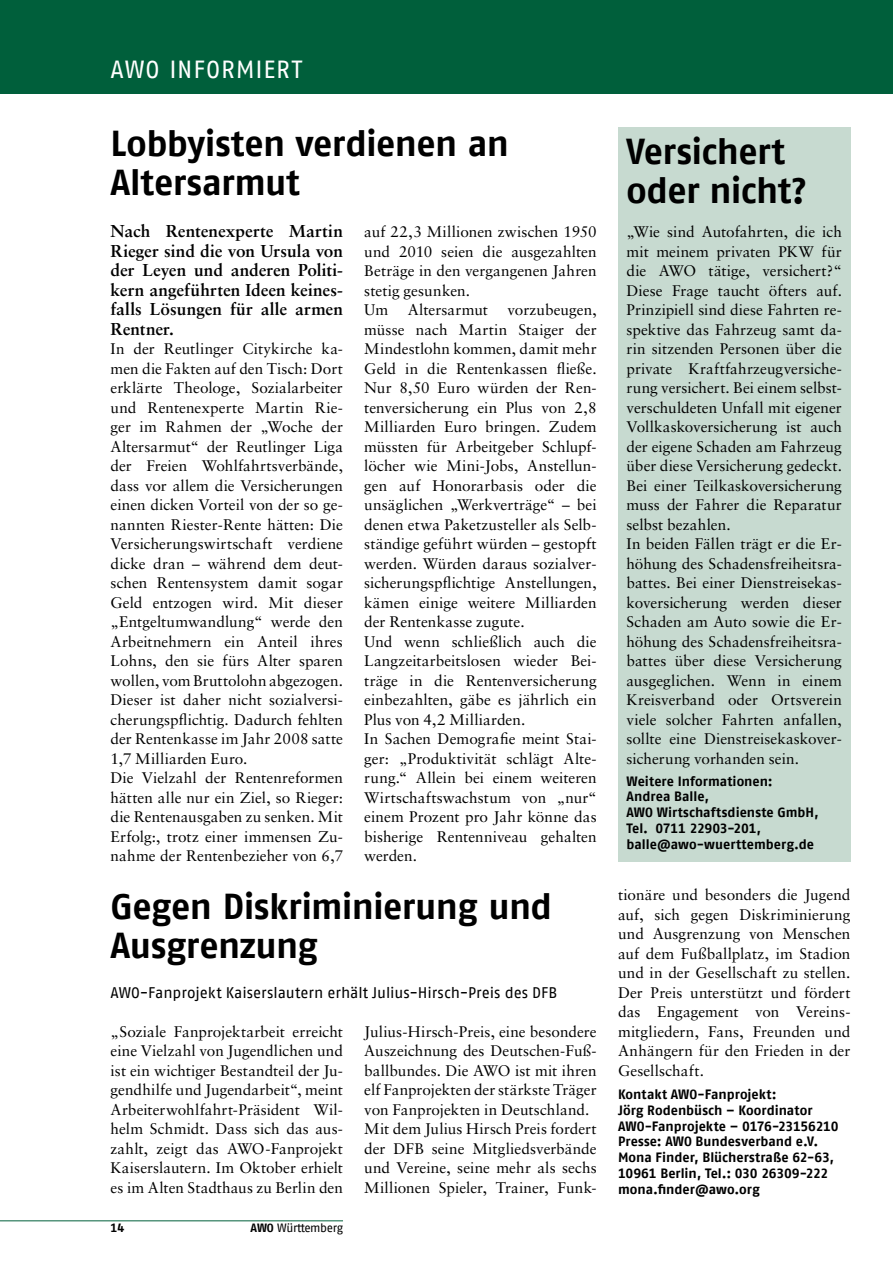
<style>
.page{position:relative;width:893px;height:1263px;background:#fff}
.page>*{position:absolute;margin:0;border:0;box-sizing:border-box;transform-origin:0 0}
.t1{font:700 36px/39px "AWO Fago Office";letter-spacing:-.015em;color:#000}
.t2{font:24.75px "AWO Fago Office";letter-spacing:.04em;color:#fff}
.t3{font:700 17.25px/19.5px "Sabon";letter-spacing:.01em;color:#000;text-align:justify}
.t4{font:15.3px/19.5px "Sabon";color:#000}
.t5{font:15.3px "AWO Fago Office";letter-spacing:-.005em;color:#000}
.t6{font:700 13.5px/15.8px "AWO Fago Office";color:#000}
.t7{font:12px "AWO Fago Office";color:#000}
.t8{font:700 12px "AWO Fago Office";color:#000}
.s1{font-weight:700}
</style>
<div class="page">
<hr style="left:0;top:1220px;width:343px;height:1px;background:#005f3b">
<div style="left:0;top:0;width:893px;height:94px;background:#005f3b"></div>
<div style="left:618px;top:127px;width:232px;height:734px;background:#c7dad0"></div>
<h2 class="t2" style="left:111px;top:55px;width:193px">AWO i nformi ert</h2>
<h1 class="t1" style="left:111px;top:123px;width:400px">Lobbyisten verdienen an<br>Altersarmut</h1>
<p class="t3" style="left:111px;top:221px;width:234px">Nach Rentenexperte Martin Rieger sind die von Ursula von der Leyen und anderen Politi&shy;kern angeführten Ideen keines&shy;falls Lösungen für alle armen Rentner.</p>
<p class="t4" style="left:111px;top:339px;width:234px">In der Reutlinger Citykirche ka&shy;men die Fakten auf den Tisch: Dort erklärte Theologe, Sozialarbeiter und Rentenexperte Martin Rie&shy;ger im Rahmen der „Woche der<br>Altersarmut“ der Reutlinger Liga der Freien Wohlfahrtsverbände, dass vor allem die Versicherungen einen dicken Vorteil von der so ge&shy;nannten Riester-Rente hätten: Die<br>Versicherungswirtschaft verdiene dicke dran – während dem deut&shy;schen Rentensystem damit sogar<br>Geld entzogen wird. Mit dieser „Entgeltumwandlung“ werde den<br>Arbeitnehmern ein Anteil ihres<br>Lohns, den sie fürs Alter sparen wollen, vom Bruttolohn abgezogen.<br>Dieser ist daher nicht sozialversi&shy;cherungspflichtig. Dadurch fehlten der Rentenkasse im Jahr 2008 satte<br>1,7 Milliarden Euro.<br>Die Vielzahl der Rentenreformen hätten alle nur ein Ziel, so Rieger: die Rentenausgaben zu senken. Mit<br>Erfolg:, trotz einer immensen Zu&shy;nahme der Rentenbezieher von 6,7</p>
<p class="t4" style="left:364px;top:222px;width:234px">auf 22,3 Millionen zwischen 1950 und 2010 seien die ausgezahlten<br>Beträge in den vergangenen Jahren stetig gesunken.<br>Um</p>
<p class="t4" style="left:364px;top:300px;width:234px;text-indent:143px">vorzubeugen, müsse nach Martin Staiger der<br>Mindestlohn kommen, damit mehr<br>Geld in die Rentenkassen fließe.<br>Nur 8,50 Euro würden der Ren&shy;tenversicherung ein Plus von 2,8<br>Milliarden Euro bringen. Zudem müssten für Arbeitgeber Schlupf&shy;löcher wie Mini-Jobs, Anstellun&shy;gen auf Honorarbasis oder die unsäglichen „Werkverträge“ – bei denen etwa Paketzusteller als Selb&shy;ständige geführt würden – gestopft werden. Würden daraus sozialver&shy;sicherungspflichtige Anstellungen, kämen einige weitere Milliarden der Rentenkasse zugute.<br>Und wenn schließlich auch die<br>Langzeitarbeitslosen wieder Bei&shy;träge in die Rentenversicherung einbezahlten, gäbe es jährlich ein<br>Plus von 4,2 Milliarden.<br>In Sachen Demografie meint Stai&shy;ger: „Produktivität schlägt Alte&shy;rung.“ Allein bei einem weiteren<br>Wirtschaftswachstum von „nur“ einem Prozent pro Jahr könne das bisherige Rentenniveau gehalten werden.</p>
<p class="t4" style="left:408px;top:300px;width:82px">Altersarmut</p>
<h1 class="t1" style="left:111px;top:887px;width:443px">Gegen Diskriminierung und<br>Ausgrenzung</h1>
<p class="t5" style="left:111px;top:984px;width:446px">AWO- Fanprojekt Kaiserslautern erhält Julius-H irsch- Preis des DFB</p>
<p class="t4" style="left:111px;top:1021px;width:234px;text-align:justify">„Soziale Fanprojektarbeit erreicht eine Vielzahl von Jugendlichen und ist ein wichtiger Bestandteil der Ju&shy;gendhilfe und Jugendarbeit“, meint Arbeiterwohlfahrt-Präsident Wil&shy;helm Schmidt. Dass sich das aus&shy;zahlt, zeigt das AWO-Fanprojekt Kaiserslautern. Im Oktober erhielt es im Alten Stadthaus zu Berlin den</p>
<p class="t4" style="left:364px;top:1021px;width:234px">Julius-Hirsch-Preis, eine besondere Auszeichnung des Deutschen-Fuß&shy;ballbundes. Die AWO ist mit ihren elf Fanprojekten der stärkste Träger von Fanprojekten in Deutschland.<br>Mit dem Julius Hirsch Preis fordert der DFB seine Mitgliedsverbände und Vereine, seine mehr als sechs Millionen Spieler, Trainer, Funk-</p>
<p class="t8" style="left:111px;top:1221px;width:15px">14</p>
<p class="t7" style="left:251px;top:1221px;width:94px"><span class="s1">AWO</span> Württemberg</p>
<h1 class="t1" style="left:626px;top:132px;width:182px">Versichert oder nicht?</h1>
<p class="t4" style="left:626px;top:222px;width:217px">„Wie sind Autofahrten, die ich mit meinem privaten PKW für die AWO tätige, versichert?“<br>Diese Frage taucht öfters auf.<br>Prinzipiell sind diese Fahrten re&shy;spektive das Fahrzeug samt da&shy;rin sitzenden Personen über die private Kraftfahrzeugversiche&shy;rung versichert. Bei einem selbst&shy;verschuldeten Unfall mit eigener<br>Vollkaskoversicherung ist auch der eigene Schaden am Fahrzeug über diese Versicherung gedeckt.<br>Bei einer Teilkaskoversicherung muss der Fahrer die Reparatur selbst bezahlen.<br>In beiden Fällen trägt er die Er&shy;höhung des Schadensfreiheitsra&shy;battes. Bei einer Dienstreisekas&shy;koversicherung werden dieser<br>Schaden am Auto sowie die Er&shy;höhung des Schadensfreiheitsra&shy;battes über diese Versicherung ausgeglichen. Wenn in einem<br>Kreisverband oder Ortsverein viele solcher Fahrten anfallen, sollte eine Dienstreisekaskover&shy;sicherung vorhanden sein.</p>
<p class="t6" style="left:626px;top:773px;width:194px">Weitere Informationen:<br>Andrea Balle,<br>AWO Wirtschaftsdienste GmbH,<br>Tel. 0711 22903-201, balle@awo-wuerttemberg.de</p>
<p class="t4" style="left:618px;top:885px;width:234px;text-align:justify">tionäre und besonders die Jugend auf, sich gegen Diskriminierung und Ausgrenzung von Menschen auf dem Fußballplatz, im Stadion und in der Gesellschaft zu stellen.<br>Der Preis unterstützt und fördert das Engagement von Vereins&shy;mitgliedern, Fans, Freunden und Anhängern für den Frieden in der Gesellschaft.</p>
<p class="t6" style="left:618px;top:1086px;width:222px">Kontakt AWO-Fanprojekt:<br>Jörg Rodenbüsch – Koordinator<br>AWO-Fanprojekte – 0176-23156210<br>Presse: AWO Bundesverband e.V.<br>Mona Finder, Blücherstraße 62-63,<br>10961 Berlin, Tel.: 030 26309-222 mona.finder@awo.org</p>
</div>
